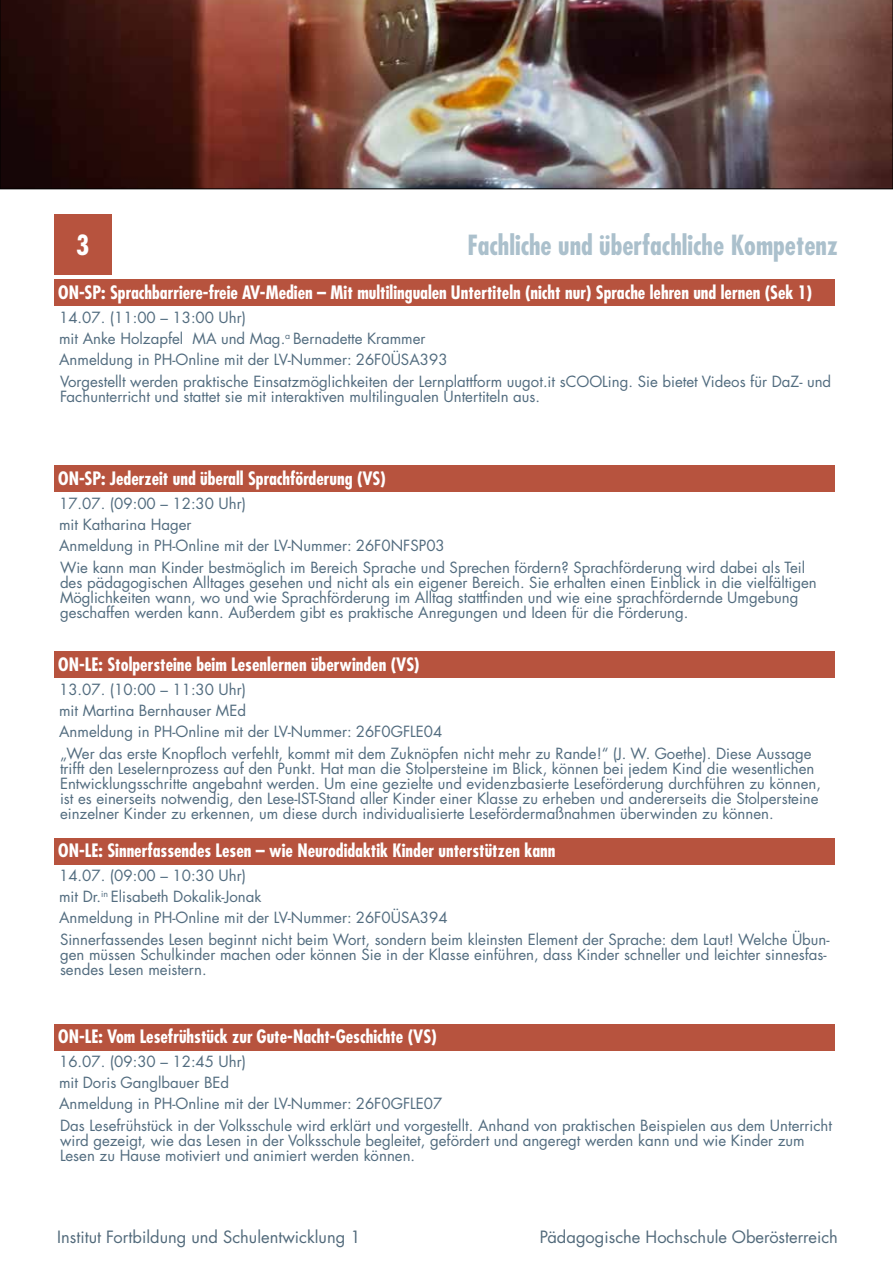
<style>
.page{position:relative;width:893px;height:1263px;background:#fff}
.page>*{position:absolute;margin:0;border:0;box-sizing:border-box;transform-origin:0 0}
.t1{font:700 condensed 27px "Futura LT Pro";color:#abc0cc}
.t2{font:700 condensed 27px "Futura LT Pro";color:#fff}
.t3{font:700 condensed 18px "Futura LT Pro";color:#fff}
.t4{font:16.5px "Futura LT Pro";color:#526a7b}
.t5{font:15px/15px "Futura LT Pro";color:#526c7f}
</style>
<div class="page">
<img style="left:0;top:0;width:893px;height:189px">
<div style="left:54px;top:214px;width:58px;height:60px;background:#b7533e"></div>
<div style="left:54px;top:280px;width:781px;height:26px;background:#b7533e"></div>
<div style="left:54px;top:466px;width:781px;height:26px;background:#b7533e"></div>
<div style="left:54px;top:652px;width:781px;height:26px;background:#b7533e"></div>
<div style="left:54px;top:838px;width:781px;height:26px;background:#b7533e"></div>
<div style="left:54px;top:1024px;width:781px;height:26px;background:#b7533e"></div>
<h1 class="t2" style="left:76px;top:227px;width:15px">3</h1>
<h1 class="t1" style="left:467px;top:227px;width:372px">Fachliche und überfachliche Kompetenz</h1>
<p class="t3" style="left:58px;top:280px;width:755px">ON-SP: Sprachbarriere-freie AV-Medien – Mit multilingualen Untertiteln (nicht nur) Sprache lehren und lernen (Sek 1)</p>
<p class="t5" style="left:59px;top:307px;width:390px;line-height:20.9px">14.07. (11:00 – 13:00 Uhr)<br>mit Anke Holzapfel MA und Mag.<sup>a</sup> Bernadette Krammer<br>Anmeldung in PH-Online mit der LV-Nummer: 26F0ÜSA393</p>
<p class="t5" style="left:60px;top:374px;width:773px">Vorgestellt werden praktische Einsatzmöglichkeiten der Lernplattform uugot.it sCOOLing. Sie bietet Videos für DaZ- und<br>Fachunterricht und stattet sie mit interaktiven multilingualen Untertiteln aus.</p>
<p class="t3" style="left:58px;top:466px;width:329px">ON-SP: Jederzeit und überall Sprachförderung (VS)</p>
<p class="t5" style="left:59px;top:493px;width:387px;line-height:20.9px">17.07. (09:00 – 12:30 Uhr)<br>mit Katharina Hager<br>Anmeldung in PH-Online mit der LV-Nummer: 26F0NFSP03</p>
<p class="t5" style="left:60px;top:560px;width:758px">Wie kann man Kinder bestmöglich im Bereich Sprache und Sprechen fördern? Sprachförderung wird dabei als Teil des pädagogischen Alltages gesehen und nicht als ein eigener Bereich. Sie erhalten einen Einblick in die vielfältigen Möglichkeiten wann, wo und wie Sprachförderung im Alltag stattfinden und wie eine sprachfördernde Umgebung geschaffen werden kann. Außerdem gibt es praktische Anregungen und Ideen für die Förderung.</p>
<p class="t3" style="left:58px;top:652px;width:363px">ON-LE: Stolpersteine beim Lesenlernen überwinden (VS)</p>
<p class="t5" style="left:59px;top:679px;width:385px;line-height:20.9px">13.07. (10:00 – 11:30 Uhr)<br>mit Martina Bernhauser MEd<br>Anmeldung in PH-Online mit der LV-Nummer: 26F0GFLE04</p>
<p class="t5" style="left:60px;top:746px;width:762px">„Wer das erste Knopfloch verfehlt, kommt mit dem Zuknöpfen nicht mehr zu Rande!“ (J. W. Goethe). Diese Aussage trifft den Leselernprozess auf den Punkt. Hat man die Stolpersteine im Blick, können bei jedem Kind die wesentlichen Entwicklungsschritte angebahnt werden. Um eine gezielte und evidenzbasierte Leseförderung durchführen zu können, ist es einerseits notwendig, den Lese-IST-Stand aller Kinder einer Klasse zu erheben und andererseits die Stolpersteine einzelner Kinder zu erkennen, um diese durch individualisierte Lesefördermaßnahmen überwinden zu können.</p>
<p class="t3" style="left:58px;top:838px;width:499px">ON-LE: Sinnerfassendes Lesen – wie Neurodidaktik Kinder unterstützen kann</p>
<p class="t5" style="left:59px;top:865px;width:390px;line-height:20.9px">14.07. (09:00 – 10:30 Uhr)<br>mit Dr.<sup>in</sup> Elisabeth Dokalik-Jonak<br>Anmeldung in PH-Online mit der LV-Nummer: 26F0ÜSA394</p>
<p class="t5" style="left:60px;top:932px;width:771px">Sinnerfassendes Lesen beginnt nicht beim Wort, sondern beim kleinsten Element der Sprache: dem Laut! Welche Übun&shy;gen müssen Schulkinder machen oder können Sie in der Klasse einführen, dass Kinder schneller und leichter sinnesfas&shy;sendes Lesen meistern.</p>
<p class="t3" style="left:58px;top:1024px;width:380px">ON-LE: Vom Lesefrühstück zur Gute-Nacht-Geschichte (VS)</p>
<p class="t5" style="left:59px;top:1051px;width:385px;line-height:20.9px">16.07. (09:30 – 12:45 Uhr)<br>mit Doris Ganglbauer BEd<br>Anmeldung in PH-Online mit der LV-Nummer: 26F0GFLE07</p>
<p class="t5" style="left:60px;top:1118px;width:774px">Das Lesefrühstück in der Volksschule wird erklärt und vorgestellt. Anhand von praktischen Beispielen aus dem Unterricht wird gezeigt, wie das Lesen in der Volksschule begleitet, gefördert und angeregt werden kann und wie Kinder zum<br>Lesen zu Hause motiviert und animiert werden können.</p>
<p class="t4" style="left:57px;top:1225px;width:305px">Institut Fortbildung und Schulentwicklung 1</p>
<p class="t4" style="left:540px;top:1225px;width:300px">Pädagogische Hochschule Oberösterreich</p>
</div>
